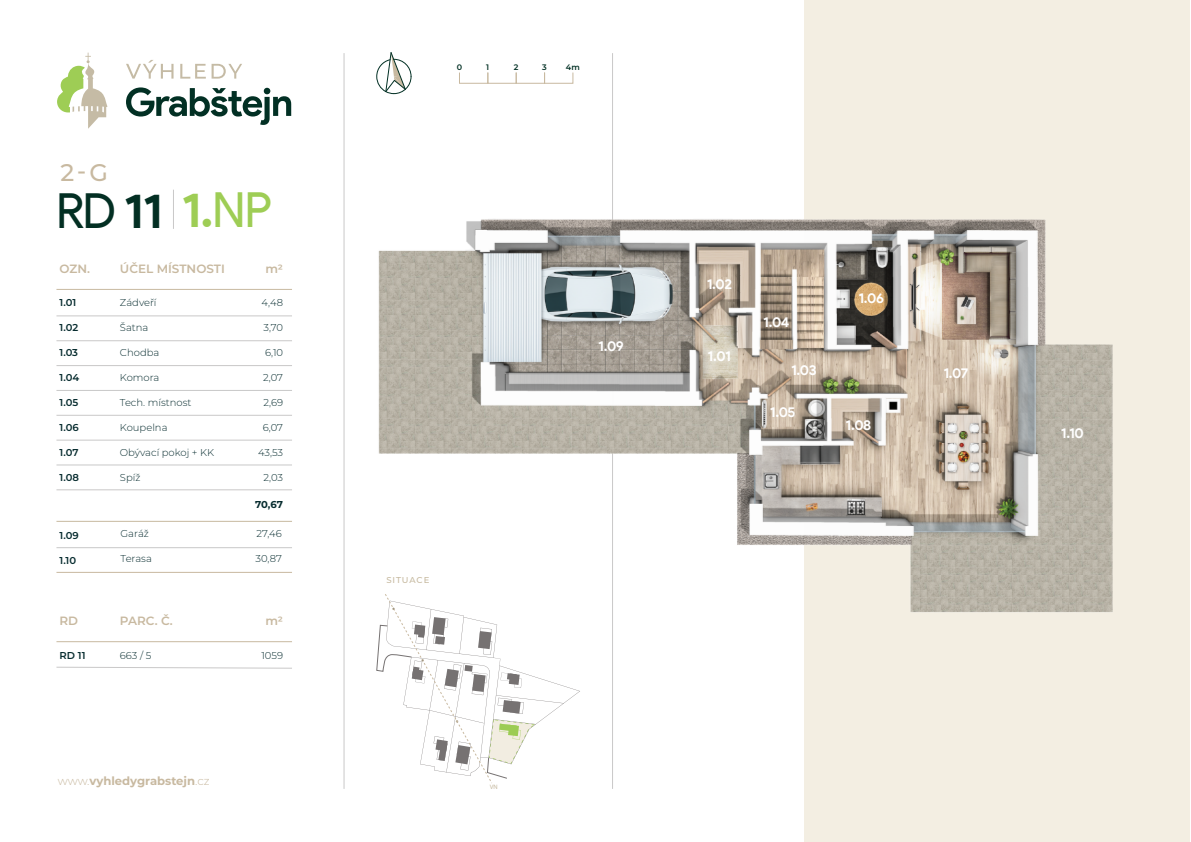
<style>
.page{position:relative;width:1191px;height:842px;background:#fff}
.page>*{position:absolute;margin:0;border:0;box-sizing:border-box;transform-origin:0 0}
.t1{font:48.3px "Product Sans";color:#032f23}
.t2{font:500 24px "Montserrat";color:#c8b9a0}
.t3{font:700 14px "Product Sans";letter-spacing:-.03em;color:#fff}
.t4{font:600 12px "Montserrat";color:#c8b9a0}
.t5{font:700 11.6px "Montserrat";color:#c8b9a0}
.t6{font:300 10px "Montserrat";color:#072c2f}
.t7{font:600 10px "Montserrat";color:#072c2f}
.t8{font:700 10px "Montserrat";color:#072c2f}
.t9{font:500 8.5px "Montserrat";letter-spacing:.105em;color:#c6b99f}
.t10{font:600 8px "Montserrat";color:#023024}
.t11{font:6px "Product Sans";color:#c6b99f}
.s1{font-weight:700}
.s2{font-weight:700;color:#9ecd55}
.s3{color:#9ecd55}
.s4{font-weight:300}
</style>
<div class="page">
<svg style="left:376px;top:633px;width:204px;height:150px"></svg>
<div style="left:804px;top:0;width:385px;height:842px;background:#f3eee2"></div>
<hr style="left:56px;top:316px;width:236px;height:1px;background:#c9c8c8">
<hr style="left:56px;top:340px;width:236px;height:1px;background:#c9c8c8">
<hr style="left:56px;top:365px;width:236px;height:1px;background:#c9c8c8">
<hr style="left:56px;top:390px;width:236px;height:1px;background:#c9c8c8">
<hr style="left:56px;top:415px;width:236px;height:1px;background:#c9c8c8">
<hr style="left:56px;top:440px;width:236px;height:1px;background:#c9c8c8">
<hr style="left:56px;top:465px;width:236px;height:1px;background:#c9c8c8">
<hr style="left:56px;top:490px;width:236px;height:1px;background:#c9c8c8">
<hr style="left:56px;top:289px;width:236px;height:1px;background:#c8b9a0">
<hr style="left:56px;top:572px;width:236px;height:1px;background:#c8b9a0">
<hr style="left:56px;top:521px;width:236px;height:1px;background:#c8b9a0">
<svg style="left:56px;top:667px;width:236px;height:2px"></svg>
<hr style="left:56px;top:641px;width:236px;height:1px;background:#c8b9a0">
<hr style="left:56px;top:547px;width:236px;height:1px;background:#c9c8c8">
<svg style="left:126px;top:87px;width:165px;height:38px"></svg>
<svg style="left:126px;top:60px;width:47px;height:19px"></svg>
<svg style="left:180px;top:64px;width:62px;height:15px"></svg>
<svg style="left:57px;top:53px;width:51px;height:76px"></svg>
<hr style="left:344px;top:53px;width:1px;height:736px;background:#c9c8c8">
<hr style="left:612px;top:53px;width:1px;height:736px;background:#c9c8c8">
<hr style="left:173px;top:190px;width:1px;height:39px;background:#c9c8c8">
<svg style="left:376px;top:52px;width:35px;height:42px"></svg>
<div style="left:459px;top:72px;width:29px;height:12px;border:1px solid #c8b9a0"></div>
<div style="left:487px;top:72px;width:29px;height:12px;border:1px solid #c8b9a0"></div>
<div style="left:516px;top:72px;width:29px;height:12px;border:1px solid #c8b9a0"></div>
<div style="left:544px;top:72px;width:29px;height:12px;border:1px solid #c8b9a0"></div>
<img style="left:344px;top:179px;width:769px;height:454px">
<h2 class="t2" style="left:60px;top:155px;width:49px">2-G</h2>
<h1 class="t1" style="left:56px;top:181px;width:217px">RD <span class="s1">11</span> <span class="s2">1.</span><span class="s3">NP</span></h1>
<p class="t4" style="left:60px;top:260px;width:32px">OZN.</p>
<p class="t4" style="left:120px;top:260px;width:106px">ÚČEL MÍSTNOSTI</p>
<p class="t4" style="left:265px;top:260px;width:19px">m2</p>
<p class="t7" style="left:60px;top:295px;width:18px">1.01</p>
<p class="t7" style="left:60px;top:320px;width:19px">1.02</p>
<p class="t7" style="left:60px;top:345px;width:20px">1.03</p>
<p class="t7" style="left:60px;top:370px;width:21px">1.04</p>
<p class="t7" style="left:60px;top:395px;width:20px">1.05</p>
<p class="t7" style="left:60px;top:420px;width:21px">1.06</p>
<p class="t7" style="left:60px;top:445px;width:20px">1.07</p>
<p class="t7" style="left:60px;top:470px;width:21px">1.08</p>
<p class="t7" style="left:60px;top:528px;width:21px">1.09</p>
<p class="t7" style="left:60px;top:553px;width:18px">1.10</p>
<p class="t6" style="left:120px;top:296px;width:38px">Zádveří</p>
<p class="t6" style="left:120px;top:321px;width:30px">Šatna</p>
<p class="t6" style="left:120px;top:346px;width:41px">Chodba</p>
<p class="t6" style="left:120px;top:371px;width:41px">Komora</p>
<p class="t6" style="left:120px;top:396px;width:73px">Tech. místnost</p>
<p class="t6" style="left:120px;top:421px;width:49px">Koupelna</p>
<p class="t6" style="left:120px;top:446px;width:96px">Obývací pokoj + KK</p>
<p class="t6" style="left:120px;top:471px;width:22px">Spíž</p>
<p class="t6" style="left:121px;top:527px;width:30px">Garáž</p>
<p class="t6" style="left:121px;top:552px;width:33px">Terasa</p>
<p class="t6" style="left:261px;top:296px;width:23px">4,48</p>
<p class="t6" style="left:263px;top:321px;width:21px">3,70</p>
<p class="t6" style="left:265px;top:346px;width:20px">6,10</p>
<p class="t6" style="left:263px;top:371px;width:21px">2,07</p>
<p class="t6" style="left:263px;top:396px;width:21px">2,69</p>
<p class="t6" style="left:263px;top:421px;width:22px">6,07</p>
<p class="t6" style="left:258px;top:446px;width:27px">43,53</p>
<p class="t6" style="left:263px;top:471px;width:21px">2,03</p>
<p class="t8" style="left:255px;top:497px;width:29px">70,67</p>
<p class="t6" style="left:256px;top:527px;width:27px">27,46</p>
<p class="t6" style="left:255px;top:552px;width:28px">30,87</p>
<p class="t4" style="left:60px;top:612px;width:20px">RD</p>
<p class="t4" style="left:120px;top:612px;width:54px">PARC. Č.</p>
<p class="t4" style="left:265px;top:612px;width:19px">m2</p>
<p class="t7" style="left:60px;top:649px;width:27px">RD 11</p>
<p class="t6" style="left:120px;top:649px;width:33px">663 / 5</p>
<p class="t6" style="left:261px;top:649px;width:23px">1059</p>
<p class="t5" style="left:58px;top:772px;width:153px"><span class="s4">www.</span>vyhledygrabstejn<span class="s4">.cz</span></p>
<p class="t10" style="left:457px;top:61px;width:7px">0</p>
<p class="t10" style="left:486px;top:61px;width:5px">1</p>
<p class="t10" style="left:514px;top:61px;width:5px">2</p>
<p class="t10" style="left:542px;top:61px;width:6px">3</p>
<p class="t10" style="left:566px;top:61px;width:15px">4m</p>
<p class="t9" style="left:386px;top:574px;width:45px">SITUACE</p>
<p class="t11" style="left:490px;top:783px;width:9px">VN</p>
<h3 class="t3" style="left:598px;top:338px;width:27px">1.09</h3>
<h3 class="t3" style="left:707px;top:275px;width:27px">1.02</h3>
<h3 class="t3" style="left:707px;top:348px;width:25px">1.01</h3>
<h3 class="t3" style="left:763px;top:314px;width:28px">1.04</h3>
<h3 class="t3" style="left:791px;top:361px;width:27px">1.03</h3>
<h3 class="t3" style="left:770px;top:404px;width:27px">1.05</h3>
<h3 class="t3" style="left:858px;top:290px;width:27px">1.06</h3>
<h3 class="t3" style="left:845px;top:416px;width:27px">1.08</h3>
<h3 class="t3" style="left:943px;top:365px;width:27px">1.07</h3>
<h3 class="t3" style="left:1060px;top:424px;width:25px">1.10</h3>
</div>
